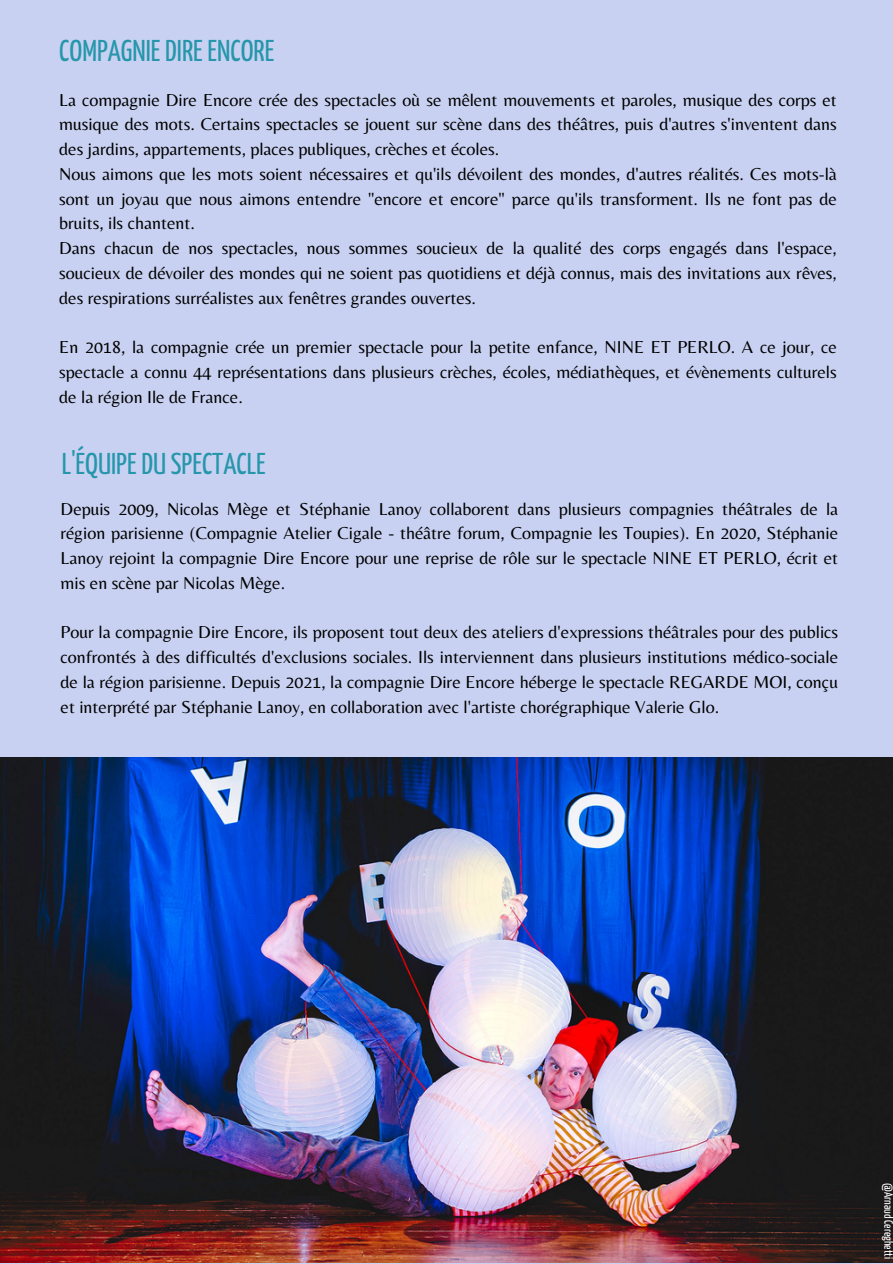
<style>
.page{position:relative;width:893px;height:1264px;background:#fff}
.page>*{position:absolute;margin:0;border:0;box-sizing:border-box;transform-origin:0 0}
.t1{font:30px "Yanone Kaffeesatz";color:#2596ab}
.t2{font:18px/24.8px "Belleza";color:#000;text-align:justify}
.t3{font:12px "Yanone Kaffeesatz";color:#fff}
</style>
<div class="page">
<div style="left:0;top:0;width:892px;height:1263px;background:#c8d1f1"></div>
<img style="left:0;top:757px;width:892px;height:505px">
<p class="t1" style="left:59px;top:39px;width:216px">COMPAGNIE DIRE ENCORE</p>
<p class="t2" style="left:59px;top:87px;width:779px">La compagnie Dire Encore crée des spectacles où se mêlent mouvements et paroles, musique des corps et musique des mots. Certains spectacles se jouent sur scène dans des théâtres, puis d'autres s'inventent dans des jardins, appartements, places publiques, crèches et écoles.</p>
<p class="t2" style="left:59px;top:161px;width:779px">Nous aimons que les mots soient nécessaires et qu'ils dévoilent des mondes, d'autres réalités. Ces mots-là sont un joyau que nous aimons entendre "encore et encore" parce qu'ils transforment. Ils ne font pas de bruits, ils chantent.</p>
<p class="t2" style="left:59px;top:235px;width:779px">Dans chacun de nos spectacles, nous sommes soucieux de la qualité des corps engagés dans l'espace, soucieux de dévoiler des mondes qui ne soient pas quotidiens et déjà connus, mais des invitations aux rêves, des respirations surréalistes aux fenêtres grandes ouvertes.</p>
<p class="t2" style="left:59px;top:334px;width:779px">En 2018, la compagnie crée un premier spectacle pour la petite enfance, NINE ET PERLO. A ce jour, ce spectacle a connu 44 représentations dans plusieurs crèches, écoles, médiathèques, et évènements culturels de la région Ile de France.</p>
<p class="t1" style="left:62px;top:452px;width:205px">L'ÉQUIPE DU SPECTACLE</p>
<p class="t2" style="left:61px;top:496px;width:779px">Depuis 2009, Nicolas Mège et Stéphanie Lanoy collaborent dans plusieurs compagnies théâtrales de la région parisienne (Compagnie Atelier Cigale - théâtre forum, Compagnie les Toupies). En 2020, Stéphanie Lanoy rejoint la compagnie Dire Encore pour une reprise de rôle sur le spectacle NINE ET PERLO, écrit et mis en scène par Nicolas Mège.</p>
<p class="t2" style="left:61px;top:619px;width:779px">Pour la compagnie Dire Encore, ils proposent tout deux des ateliers d'expressions théâtrales pour des publics confrontés à des difficultés d'exclusions sociales. Ils interviennent dans plusieurs institutions médico-sociale de la région parisienne. Depuis 2021, la compagnie Dire Encore héberge le spectacle REGARDE MOI, conçu et interprété par Stéphanie Lanoy, en collaboration avec l'artiste chorégraphique Valerie Glo.</p>
<p class="t3" style="left:893px;top:1182px;width:77px;rotate:90deg">@Arnaud Cereghetti</p>
</div>
